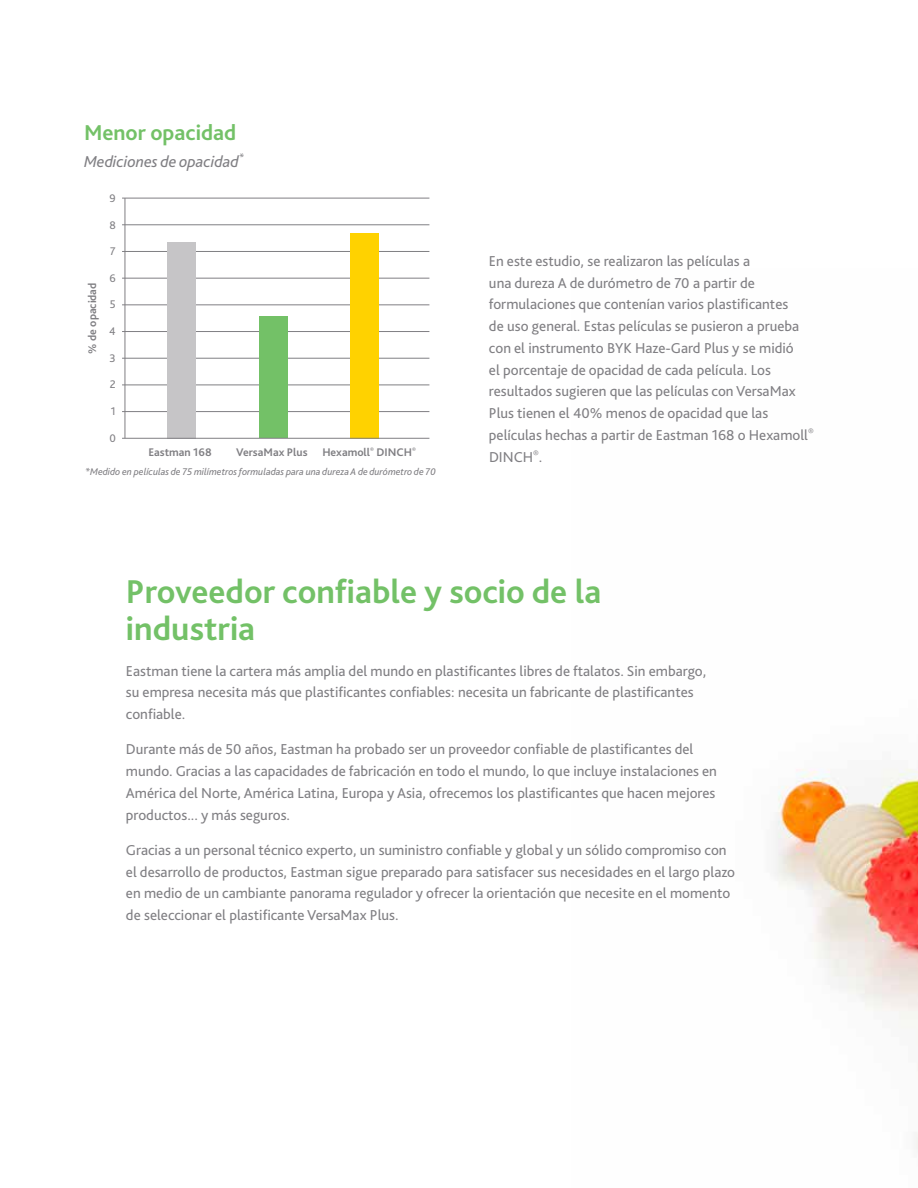
<style>
.page{position:relative;width:918px;height:1188px;background:#fff}
.page>*{position:absolute;margin:0;border:0;box-sizing:border-box;transform-origin:0 0}
.t1{font:700 34.5px/37.5px "Bliss Pro";color:#73c167}
.t2{font:700 22.5px "Bliss Pro";color:#73c167}
.t3{font:italic 16.5px "Bliss Pro";color:#807f83}
.t4{font:15px/21.8px "Bliss Pro";color:#807f83}
.t5{font:700 11.55px "Bliss Pro";color:#807f83}
.t6{font:11.55px "Bliss Pro";color:#807f83}
.t7{font:italic 10.2px "Bliss Pro";color:#807f83}
</style>
<div class="page">
<img style="left:774px;top:768px;width:144px;height:383px">
<hr style="left:122px;top:198px;width:307px;height:1px;background:#807f83">
<hr style="left:122px;top:224px;width:307px;height:1px;background:#807f83">
<hr style="left:122px;top:251px;width:307px;height:1px;background:#807f83">
<hr style="left:122px;top:278px;width:307px;height:1px;background:#807f83">
<hr style="left:122px;top:304px;width:307px;height:1px;background:#807f83">
<hr style="left:122px;top:331px;width:307px;height:1px;background:#807f83">
<hr style="left:122px;top:358px;width:307px;height:1px;background:#807f83">
<hr style="left:122px;top:385px;width:307px;height:1px;background:#807f83">
<hr style="left:122px;top:411px;width:307px;height:1px;background:#807f83">
<hr style="left:125px;top:198px;width:1px;height:240px;background:#807f83">
<div style="left:259px;top:317px;width:29px;height:121px;background:#73c167"></div>
<div style="left:350px;top:233px;width:29px;height:205px;background:#ffd200"></div>
<div style="left:167px;top:242px;width:29px;height:196px;background:#c6c5c7"></div>
<hr style="left:122px;top:438px;width:307px;height:1px;background:#807f83">
<h2 class="t2" style="left:84px;top:119px;width:154px">Menor opacidad</h2>
<p class="t3" style="left:84px;top:151px;width:162px">Mediciones de opacidad<sup>*</sup></p>
<p class="t5" style="left:85px;top:354px;width:72px;rotate:-90deg">% de opacidad</p>
<p class="t6" style="left:110px;top:191px;width:8px">9</p>
<p class="t6" style="left:109px;top:218px;width:8px">8</p>
<p class="t6" style="left:110px;top:244px;width:7px">7</p>
<p class="t6" style="left:110px;top:271px;width:8px">6</p>
<p class="t6" style="left:110px;top:297px;width:7px">5</p>
<p class="t6" style="left:109px;top:324px;width:8px">4</p>
<p class="t6" style="left:110px;top:351px;width:8px">3</p>
<p class="t6" style="left:110px;top:377px;width:7px">2</p>
<p class="t6" style="left:111px;top:404px;width:6px">1</p>
<p class="t6" style="left:109px;top:431px;width:8px">0</p>
<p class="t5" style="left:148px;top:445px;width:65px">Eastman 168</p>
<p class="t5" style="left:236px;top:445px;width:73px">VersaMax Plus</p>
<p class="t5" style="left:322px;top:445px;width:95px">Hexamoll<sup>®</sup> DINCH<sup>®</sup></p>
<p class="t7" style="left:85px;top:465px;width:352px">*Medido en películas de 75 milímetros formuladas para una dureza A de durómetro de 70</p>
<p class="t4" style="left:489px;top:250px;width:326px">En este estudio, se realizaron las películas a<br>una dureza A de durómetro de 70 a partir de formulaciones que contenían varios plastificantes<br>de uso general. Estas películas se pusieron a prueba con el instrumento BYK Haze-Gard Plus y se midió<br>el porcentaje de opacidad de cada película. Los resultados sugieren que las películas con VersaMax Plus tienen el 40% menos de opacidad que las películas hechas a partir de Eastman 168 o Hexamoll<sup>® </sup>DINCH<sup>®</sup>.</p>
<h1 class="t1" style="left:126px;top:572px;width:477px">Proveedor confiable y socio de la industria</h1>
<p class="t4" style="left:126px;top:659px;width:582px">Eastman tiene la cartera más amplia del mundo en plastificantes libres de ftalatos. Sin embargo, su empresa necesita más que plastificantes confiables: necesita un fabricante de plastificantes confiable.</p>
<p class="t4" style="left:126px;top:738px;width:593px">Durante más de 50 años, Eastman ha probado ser un proveedor confiable de plastificantes del mundo. Gracias a las capacidades de fabricación en todo el mundo, lo que incluye instalaciones en América del Norte, América Latina, Europa y Asia, ofrecemos los plastificantes que hacen mejores productos... y más seguros.</p>
<p class="t4" style="left:126px;top:839px;width:611px">Gracias a un personal técnico experto, un suministro confiable y global y un sólido compromiso con el desarrollo de productos, Eastman sigue preparado para satisfacer sus necesidades en el largo plazo en medio de un cambiante panorama regulador y ofrecer la orientación que necesite en el momento de seleccionar el plastificante VersaMax Plus.</p>
</div>
